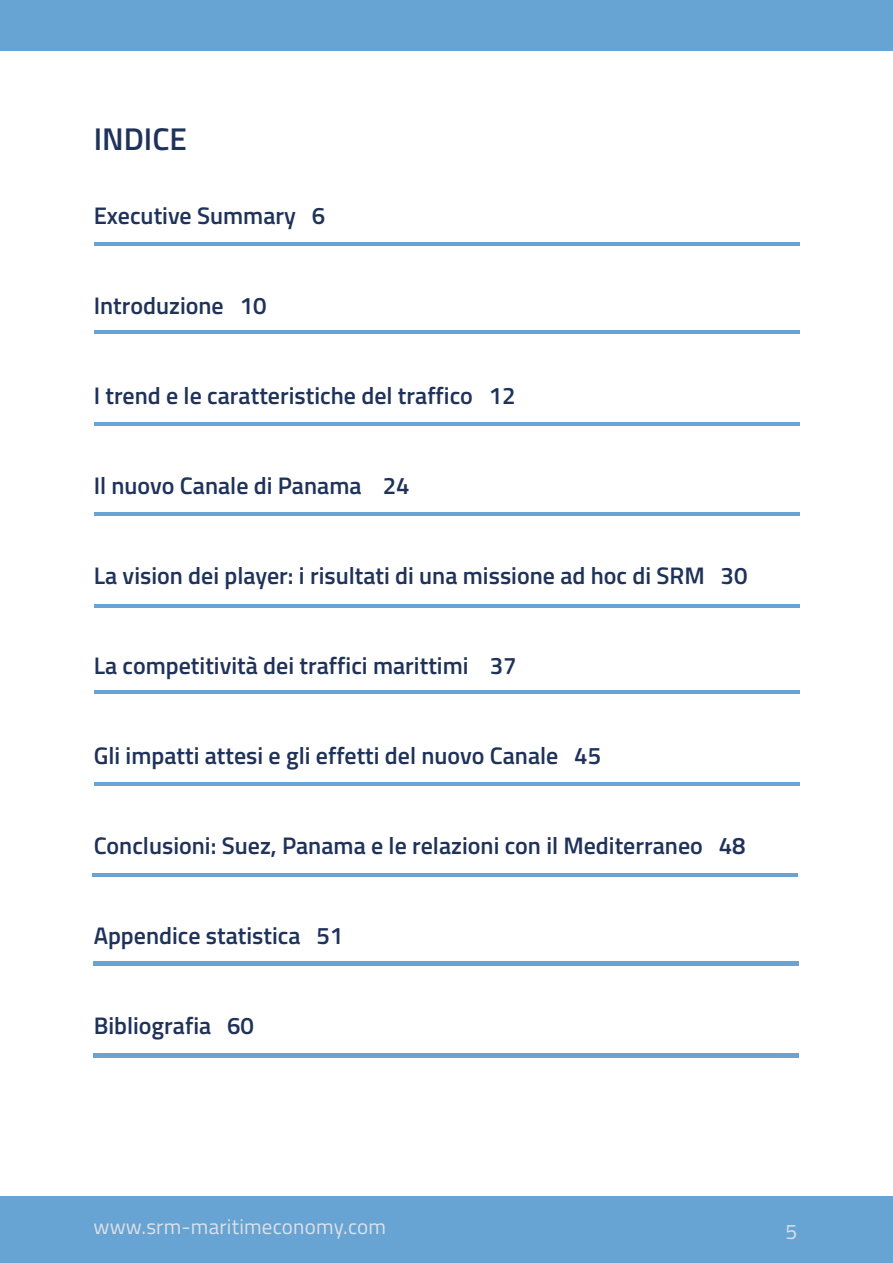
<style>
.page{position:relative;width:893px;height:1263px;background:#fff}
.page>*{position:absolute;margin:0;border:0;box-sizing:border-box;transform-origin:0 0}
.t1{font:600 31.5px "Titillium";color:#1f325a}
.t2{font:600 24px "Titillium";color:#1f325a}
.t3{font:21px "Titillium";letter-spacing:.01em;color:#dde0e7}
</style>
<div class="page">
<div style="left:0;top:0;width:893px;height:51px;background:#67a4d3"></div>
<div style="left:0;top:1195px;width:893px;height:68px;background:#67a4d3"></div>
<hr style="left:94px;top:330px;width:705px;height:3px;background:#67a4d3">
<hr style="left:94px;top:242px;width:705px;height:4px;background:#67a4d3">
<hr style="left:94px;top:422px;width:705px;height:4px;background:#67a4d3">
<hr style="left:94px;top:512px;width:705px;height:4px;background:#67a4d3">
<hr style="left:94px;top:691px;width:705px;height:3px;background:#67a4d3">
<div style="left:94px;top:961px;width:705px;height:5px;background:#67a4d3"></div>
<div style="left:94px;top:1053px;width:705px;height:5px;background:#67a4d3"></div>
<hr style="left:94px;top:782px;width:705px;height:3px;background:#67a4d3">
<hr style="left:94px;top:604px;width:705px;height:4px;background:#67a4d3">
<hr style="left:92px;top:873px;width:705px;height:3px;background:#67a4d3">
<p class="t1" style="left:94px;top:115px;width:95px">INDICE</p>
<p class="t2" style="left:94px;top:198px;width:233px">Executive Summary 6</p>
<p class="t2" style="left:94px;top:288px;width:174px">Introduzione 10</p>
<p class="t2" style="left:94px;top:378px;width:423px">I trend e le caratteristiche del traffico 12</p>
<p class="t2" style="left:94px;top:468px;width:317px">Il nuovo Canale di Panama 24</p>
<p class="t2" style="left:94px;top:558px;width:655px">La vision dei player: i risultati di una missione ad hoc di SRM 30</p>
<p class="t2" style="left:94px;top:648px;width:424px">La competitività dei traffici marittimi 37</p>
<p class="t2" style="left:94px;top:738px;width:509px">Gli impatti attesi e gli effetti del nuovo Canale 45</p>
<p class="t2" style="left:94px;top:828px;width:653px">Conclusioni: Suez, Panama e le relazioni con il Mediterraneo 48</p>
<p class="t2" style="left:94px;top:918px;width:251px">Appendice statistica 51</p>
<p class="t2" style="left:94px;top:1008px;width:162px">Bibliografia 60</p>
<p class="t3" style="left:94px;top:1211px;width:294px">www.srm-maritimeconomy.com</p>
<p class="t3" style="left:786px;top:1216px;width:13px">5</p>
</div>
